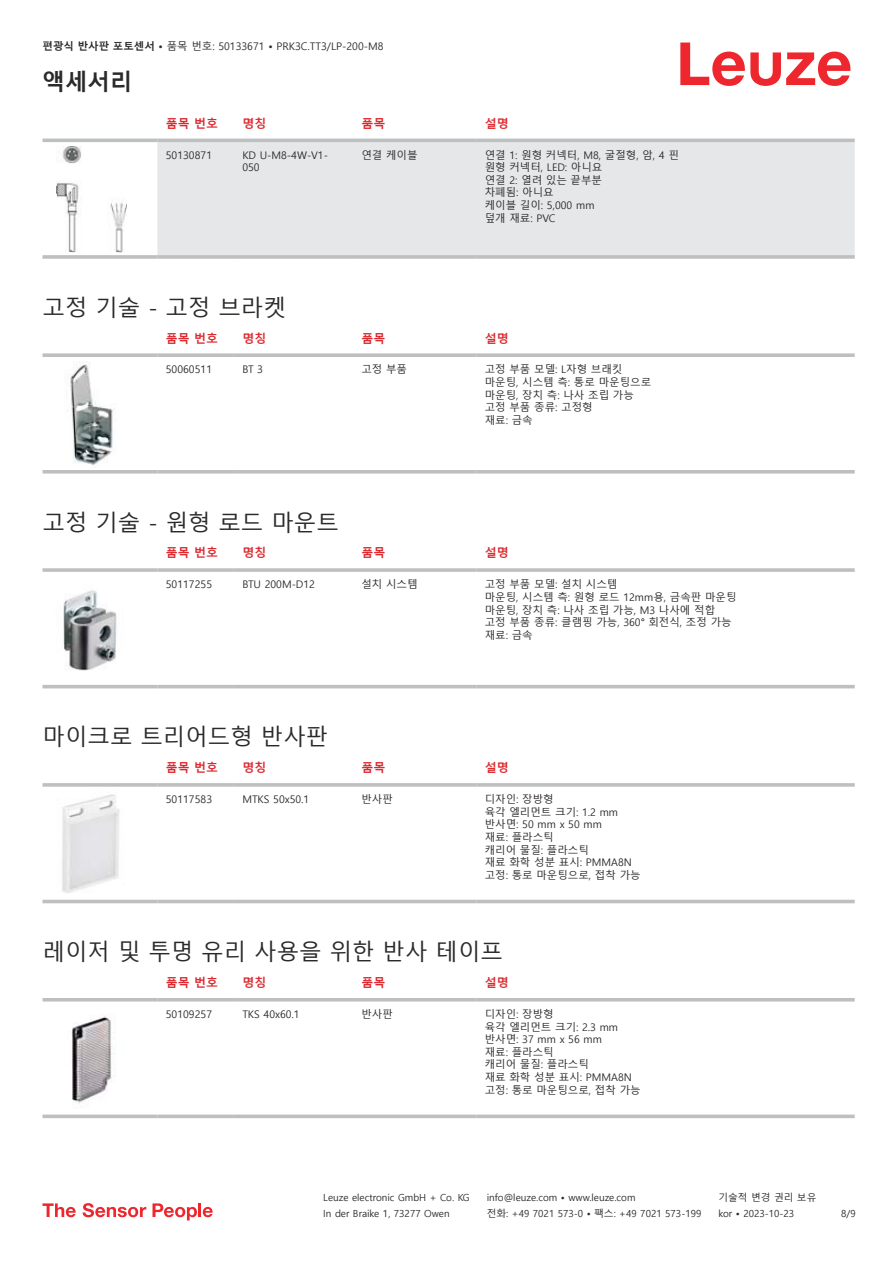
<style>
.page{position:relative;width:893px;height:1263px;background:#fff}
.page>*{position:absolute;margin:0;border:0;box-sizing:border-box;transform-origin:0 0}
.t1{font:22.5px "Malgun Gothic";color:#2b292a}
.t2{font:700 22.5px "Malgun Gothic";color:#2b292a}
.t3{font:700 12px "Malgun Gothic";color:#db2a30}
.t4{font:10.5px/12.6px "Malgun Gothic";color:#2b292a}
.t5{font:9.75px "Malgun Gothic";color:#2b292a}
.s1{font-weight:700}
</style>
<div class="page">
<svg style="left:680px;top:43px;width:170px;height:43px"></svg>
<svg style="left:43px;top:138px;width:812px;height:72px"></svg>
<div style="left:157px;top:142px;width:698px;height:113px;background:#e6e7e9"></div>
<hr style="left:43px;top:139px;width:114px;height:3px;background:#bdbfc1">
<hr style="left:157px;top:139px;width:77px;height:3px;background:#bdbfc1">
<hr style="left:234px;top:139px;width:119px;height:3px;background:#bdbfc1">
<hr style="left:353px;top:139px;width:123px;height:3px;background:#bdbfc1">
<hr style="left:476px;top:139px;width:379px;height:3px;background:#bdbfc1">
<svg style="left:43px;top:255px;width:114px;height:4px"></svg>
<hr style="left:157px;top:255px;width:77px;height:4px;background:#bdbfc1">
<svg style="left:234px;top:255px;width:119px;height:4px"></svg>
<svg style="left:353px;top:255px;width:123px;height:4px"></svg>
<hr style="left:476px;top:255px;width:379px;height:4px;background:#bdbfc1">
<img style="left:56px;top:146px;width:70px;height:107px">
<svg style="left:43px;top:353px;width:114px;height:4px"></svg>
<svg style="left:157px;top:353px;width:77px;height:4px"></svg>
<svg style="left:234px;top:353px;width:119px;height:4px"></svg>
<svg style="left:353px;top:353px;width:123px;height:4px"></svg>
<svg style="left:476px;top:353px;width:379px;height:4px;background:#c3c5c7"></svg>
<svg style="left:43px;top:470px;width:114px;height:4px"></svg>
<svg style="left:157px;top:470px;width:77px;height:4px"></svg>
<svg style="left:234px;top:470px;width:119px;height:4px"></svg>
<svg style="left:353px;top:470px;width:123px;height:4px"></svg>
<svg style="left:476px;top:470px;width:379px;height:4px;background:#c3c5c7"></svg>
<img style="left:66px;top:361px;width:49px;height:104px">
<svg style="left:43px;top:688px;width:812px;height:1px"></svg>
<hr style="left:43px;top:568px;width:114px;height:4px;background:#bdbfc1">
<hr style="left:157px;top:568px;width:77px;height:4px;background:#c7c9ca">
<hr style="left:234px;top:568px;width:119px;height:4px;background:#bdbfc1">
<hr style="left:353px;top:568px;width:123px;height:4px;background:#bdbfc1">
<hr style="left:476px;top:568px;width:379px;height:4px;background:#c7c9ca">
<hr style="left:43px;top:685px;width:114px;height:3px;background:#bdbfc1">
<hr style="left:157px;top:685px;width:77px;height:3px;background:#bdbfc1">
<hr style="left:234px;top:685px;width:119px;height:3px;background:#bdbfc1">
<hr style="left:353px;top:685px;width:123px;height:3px;background:#bdbfc1">
<hr style="left:476px;top:685px;width:379px;height:3px;background:#bdbfc1">
<img style="left:63px;top:590px;width:54px;height:81px">
<div style="left:43px;top:899px;width:812px;height:5px;background:#ededee"></div>
<svg style="left:43px;top:783px;width:114px;height:4px"></svg>
<hr style="left:157px;top:783px;width:77px;height:4px;background:#c5c7c8">
<svg style="left:234px;top:783px;width:119px;height:4px"></svg>
<svg style="left:353px;top:783px;width:123px;height:4px"></svg>
<hr style="left:476px;top:783px;width:379px;height:4px;background:#c5c7c8">
<hr style="left:43px;top:900px;width:114px;height:3px;background:#bdbfc1">
<hr style="left:157px;top:900px;width:77px;height:3px;background:#bdbfc1">
<hr style="left:234px;top:900px;width:119px;height:3px;background:#bdbfc1">
<hr style="left:353px;top:900px;width:123px;height:3px;background:#bdbfc1">
<hr style="left:476px;top:900px;width:379px;height:3px;background:#bdbfc1">
<img style="left:62px;top:794px;width:58px;height:99px">
<svg style="left:43px;top:1001px;width:812px;height:118px"></svg>
<hr style="left:43px;top:998px;width:114px;height:3px;background:#bdbfc1">
<hr style="left:157px;top:998px;width:77px;height:3px;background:#bdbfc1">
<hr style="left:234px;top:998px;width:119px;height:3px;background:#bdbfc1">
<hr style="left:353px;top:998px;width:123px;height:3px;background:#bdbfc1">
<hr style="left:476px;top:998px;width:379px;height:3px;background:#bdbfc1">
<svg style="left:43px;top:1114px;width:114px;height:4px"></svg>
<svg style="left:157px;top:1114px;width:77px;height:4px"></svg>
<svg style="left:234px;top:1114px;width:119px;height:4px"></svg>
<svg style="left:353px;top:1114px;width:123px;height:4px"></svg>
<svg style="left:476px;top:1114px;width:379px;height:4px;background:#c6c8ca"></svg>
<img style="left:56px;top:1006px;width:71px;height:106px">
<svg style="left:43px;top:1203px;width:33px;height:14px"></svg>
<svg style="left:83px;top:1203px;width:63px;height:14px"></svg>
<svg style="left:153px;top:1203px;width:44px;height:17px"></svg>
<hr style="left:198px;top:1203px;width:3px;height:14px;background:#ed272d">
<svg style="left:203px;top:1207px;width:10px;height:10px"></svg>
<p class="t4" style="left:43px;top:40px;width:342px"><span class="s1">편광식 반사판 포토센서 •</span> 품목 번호: 50133671 <span class="s1">•</span> PRK3C.TT3/LP-200-M8</p>
<h1 class="t2" style="left:43px;top:69px;width:91px">액세서리</h1>
<p class="t3" style="left:166px;top:116px;width:54px">품목 번호</p>
<p class="t3" style="left:242px;top:116px;width:25px">명칭</p>
<p class="t3" style="left:361px;top:116px;width:25px">품목</p>
<p class="t3" style="left:485px;top:116px;width:25px">설명</p>
<p class="t4" style="left:166px;top:149px;width:48px">50130871</p>
<p class="t4" style="left:242px;top:149px;width:87px">KD U-M8-4W-V1-<br>050</p>
<p class="t4" style="left:361px;top:149px;width:58px">연결 케이블</p>
<p class="t4" style="left:485px;top:149px;width:196px">연결 1: 원형 커넥터, M8, 굴절형, 암, 4 핀 원형 커넥터, LED: 아니요<br>연결 2: 열려 있는 끝부분<br>차폐됨: 아니요<br>케이블 길이: 5,000 mm<br>덮개 재료: PVC</p>
<h1 class="t1" style="left:43px;top:295px;width:245px">고정 기술 - 고정 브라켓</h1>
<p class="t3" style="left:166px;top:331px;width:54px">품목 번호</p>
<p class="t3" style="left:242px;top:331px;width:25px">명칭</p>
<p class="t3" style="left:361px;top:331px;width:25px">품목</p>
<p class="t3" style="left:485px;top:331px;width:25px">설명</p>
<p class="t4" style="left:166px;top:364px;width:48px">50060511</p>
<p class="t4" style="left:242px;top:364px;width:22px">BT 3</p>
<p class="t4" style="left:361px;top:364px;width:47px">고정 부품</p>
<p class="t4" style="left:485px;top:364px;width:168px">고정 부품 모델: L자형 브래킷 마운팅, 시스템 측: 통로 마운팅으로 마운팅, 장치 측: 나사 조립 가능 고정 부품 종류: 고정형<br>재료: 금속</p>
<h1 class="t1" style="left:43px;top:510px;width:298px">고정 기술 - 원형 로드 마운트</h1>
<p class="t3" style="left:166px;top:546px;width:54px">품목 번호</p>
<p class="t3" style="left:242px;top:546px;width:25px">명칭</p>
<p class="t3" style="left:361px;top:546px;width:25px">품목</p>
<p class="t3" style="left:485px;top:546px;width:25px">설명</p>
<p class="t4" style="left:166px;top:578px;width:48px">50117255</p>
<p class="t4" style="left:242px;top:578px;width:74px">BTU 200M-D12</p>
<p class="t4" style="left:361px;top:578px;width:58px">설치 시스템</p>
<p class="t4" style="left:485px;top:578px;width:253px">고정 부품 모델: 설치 시스템<br>마운팅, 시스템 측: 원형 로드 12mm용, 금속판 마운팅 마운팅, 장치 측: 나사 조립 가능, M3 나사에 적합 고정 부품 종류: 클램핑 가능, 360° 회전식, 조정 가능 재료: 금속</p>
<h1 class="t1" style="left:43px;top:724px;width:287px">마이크로 트리어드형 반사판</h1>
<p class="t3" style="left:166px;top:761px;width:54px">품목 번호</p>
<p class="t3" style="left:242px;top:761px;width:25px">명칭</p>
<p class="t3" style="left:361px;top:761px;width:25px">품목</p>
<p class="t3" style="left:485px;top:761px;width:25px">설명</p>
<p class="t4" style="left:166px;top:793px;width:48px">50117583</p>
<p class="t4" style="left:242px;top:793px;width:68px">MTKS 50x50.1</p>
<p class="t4" style="left:361px;top:793px;width:33px">반사판</p>
<p class="t4" style="left:485px;top:793px;width:157px">디자인: 장방형<br>육각 엘리먼트 크기: 1.2 mm 반사면: 50 mm x 50 mm<br>재료: 플라스틱<br>캐리어 물질: 플라스틱<br>재료 화학 성분 표시: PMMA8N 고정: 통로 마운팅으로, 접착 가능</p>
<h1 class="t1" style="left:43px;top:939px;width:462px">레이저 및 투명 유리 사용을 위한 반사 테이프</h1>
<p class="t3" style="left:166px;top:976px;width:54px">품목 번호</p>
<p class="t3" style="left:242px;top:976px;width:25px">명칭</p>
<p class="t3" style="left:361px;top:976px;width:25px">품목</p>
<p class="t3" style="left:485px;top:976px;width:25px">설명</p>
<p class="t4" style="left:166px;top:1008px;width:48px">50109257</p>
<p class="t4" style="left:242px;top:1008px;width:59px">TKS 40x60.1</p>
<p class="t4" style="left:361px;top:1008px;width:33px">반사판</p>
<p class="t4" style="left:485px;top:1008px;width:157px">디자인: 장방형<br>육각 엘리먼트 크기: 2.3 mm 반사면: 37 mm x 56 mm<br>재료: 플라스틱<br>캐리어 물질: 플라스틱<br>재료 화학 성분 표시: PMMA8N 고정: 통로 마운팅으로, 접착 가능</p>
<p class="t5" style="left:323px;top:1192px;width:148px">Leuze electronic GmbH + Co. KG</p>
<p class="t5" style="left:487px;top:1192px;width:150px">info@leuze.com • www.leuze.com</p>
<p class="t5" style="left:718px;top:1192px;width:100px">기술적 변경 권리 보유</p>
<p class="t5" style="left:323px;top:1208px;width:128px">In der Braike 1, 73277 Owen</p>
<p class="t5" style="left:487px;top:1208px;width:216px">전화: +49 7021 573-0 • 팩스: +49 7021 573-199</p>
<p class="t5" style="left:718px;top:1208px;width:77px">kor • 2023-10-23</p>
<p class="t5" style="left:841px;top:1208px;width:16px">8/9</p>
</div>
